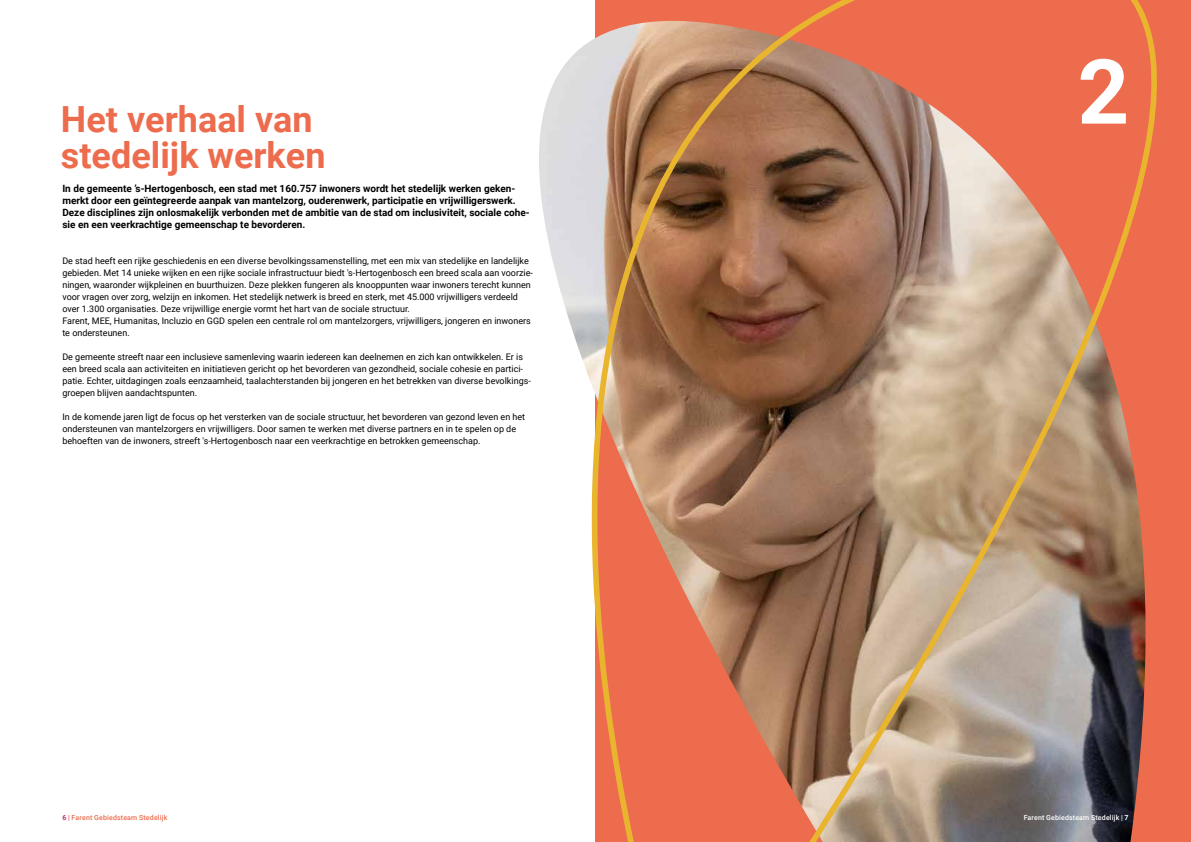
<style>
.page{position:relative;width:1191px;height:842px;background:#fff}
.page>*{position:absolute;margin:0;border:0;box-sizing:border-box;transform-origin:0 0}
.t1{font:700 90px "Roboto";color:#fff}
.t2{font:700 36px/36px "Roboto";color:#ed6c4d}
.t3{font:700 10px/12px "Roboto";color:#000}
.t4{font:9px/12px "Roboto";color:#000}
.t5{font:500 7px "Roboto";letter-spacing:.02em;color:#ed6c4d}
.t6{font:500 7px "Roboto";letter-spacing:.02em;color:#fff}
.s1{font-weight:700;color:#bd3365}
.s2{font-weight:400;color:#bd3365}
.s3{font-weight:700}
</style>
<div class="page">
<img style="left:539px;top:0;width:652px;height:842px">
<h2 class="t2" style="left:61px;top:100px;width:266px">Het verhaal van stedelijk werken</h2>
<p class="t3" style="left:62px;top:182px;width:469px">In de gemeente ’s-Hertogenbosch, een stad met 160.757 inwoners wordt het stedelijk werken geken&shy;merkt door een geïntegreerde aanpak van mantelzorg, ouderenwerk, participatie en vrijwilligerswerk.<br>Deze disciplines zijn onlosmakelijk verbonden met de ambitie van de stad om inclusiviteit, sociale cohe&shy;sie en een veerkrachtige gemeenschap te bevorderen.</p>
<p class="t4" style="left:62px;top:254px;width:472px">De stad heeft een rijke geschiedenis en een diverse bevolkingssamenstelling, met een mix van stedelijke en landelijke gebieden. Met 14 unieke wijken en een rijke sociale infrastructuur biedt 's-Hertogenbosch een breed scala aan voorzie&shy;ningen, waaronder wijkpleinen en buurthuizen. Deze plekken fungeren als knooppunten waar inwoners terecht kunnen voor vragen over zorg, welzijn en inkomen. Het stedelijk netwerk is breed en sterk, met 45.000 vrijwilligers verdeeld over 1.300 organisaties. Deze vrijwillige energie vormt het hart van de sociale structuur.<br>Farent, MEE, Humanitas, Incluzio en GGD spelen een centrale rol om mantelzorgers, vrijwilligers, jongeren en inwoners te ondersteunen.</p>
<p class="t4" style="left:62px;top:350px;width:470px">De gemeente streeft naar een inclusieve samenleving waarin iedereen kan deelnemen en zich kan ontwikkelen. Er is een breed scala aan activiteiten en initiatieven gericht op het bevorderen van gezondheid, sociale cohesie en partici&shy;patie. Echter, uitdagingen zoals eenzaamheid, taalachterstanden bij jongeren en het betrekken van diverse bevolkings&shy;groepen blijven aandachtspunten.</p>
<p class="t4" style="left:62px;top:410px;width:464px">In de komende jaren ligt de focus op het versterken van de sociale structuur, het bevorderen van gezond leven en het ondersteunen van mantelzorgers en vrijwilligers. Door samen te werken met diverse partners en in te spelen op de behoeften van de inwoners, streeft 's-Hertogenbosch naar een veerkrachtige en betrokken gemeenschap.</p>
<h1 class="t1" style="left:1077px;top:29px;width:53px">2</h1>
<p class="t5" style="left:62px;top:812px;width:106px"><span class="s1">6</span> <span class="s2">|</span> Farent Gebiedsteam Stedelijk</p>
<p class="t6" style="left:1023px;top:812px;width:106px">Farent Gebiedsteam Stedelijk | <span class="s3">7</span></p>
</div>
